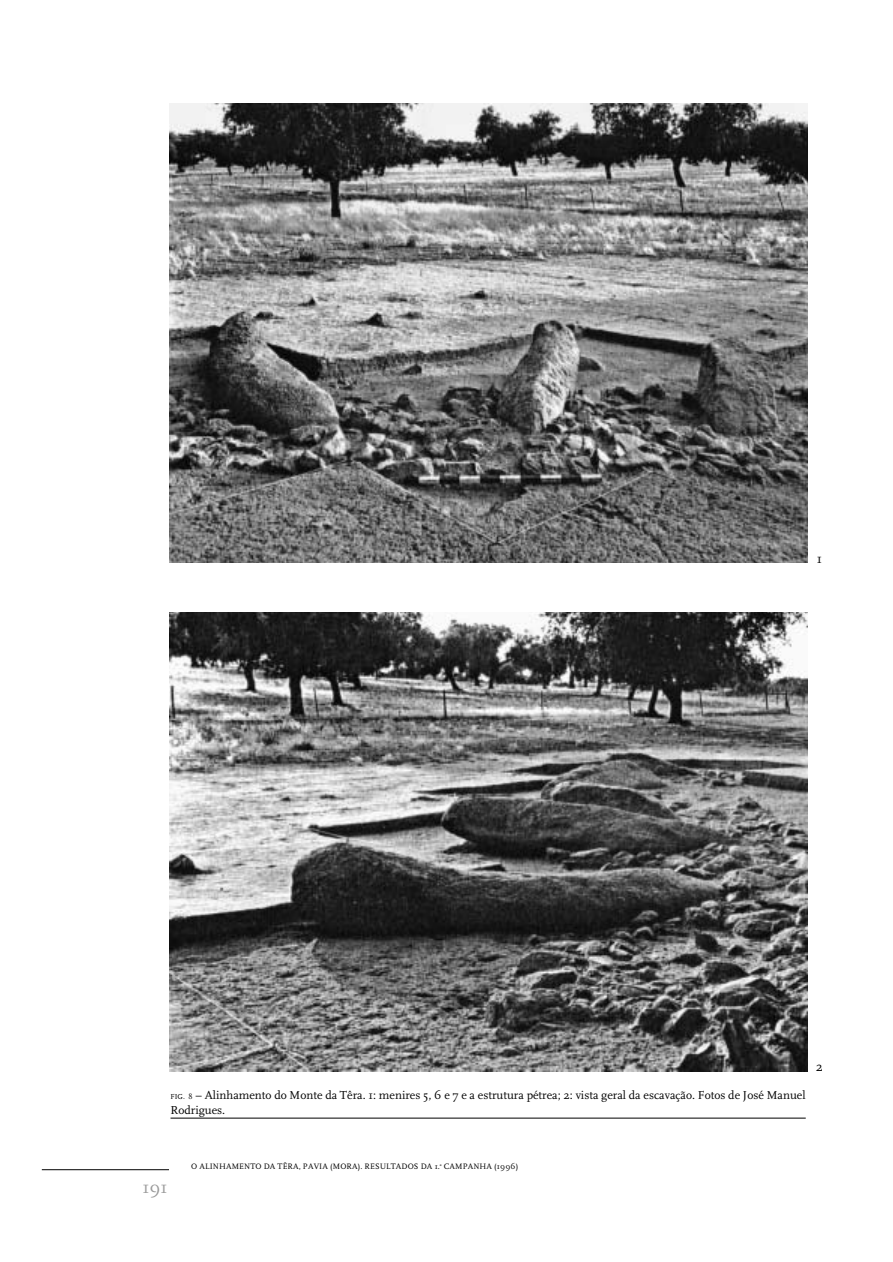
<style>
.page{position:relative;width:893px;height:1262px;background:#fff}
.page>*{position:absolute;margin:0;border:0;box-sizing:border-box;transform-origin:0 0}
.t1{font:18px "FF Scala";color:#999}
.t2{font:13.5px "FF Scala";color:#000}
.t3{font:12px/15px "FF Scala";color:#000}
.t4{font:8.25px "FF Scala";letter-spacing:.015em;color:#000}
.s1{font-size:7.5px}
</style>
<div class="page">
<hr style="left:42px;top:1169px;width:127px;height:1px;background:#000">
<img style="left:169px;top:103px;width:638px;height:460px">
<img style="left:169px;top:612px;width:638px;height:459px">
<hr style="left:170px;top:1117px;width:635px;height:1px;background:#000">
<p class="t2" style="left:816px;top:553px;width:7px">1</p>
<p class="t3" style="left:170px;top:1088px;width:636px"><span class="s1">FIG. 8</span> – Alinhamento do Monte da Têra. 1: menires 5, 6 e 7 e a estrutura pétrea; 2: vista geral da escavação. Fotos de José Manuel<br>Rodrigues.</p>
<p class="t2" style="left:815px;top:1060px;width:9px">2</p>
<h1 class="t1" style="left:143px;top:1179px;width:26px">191</h1>
<p class="t4" style="left:191px;top:1163px;width:328px">O ALINHAMENTO DA TÊRA, PAVIA (MORA). RESULTADOS DA 1.<sup>a</sup> CAMPANHA (1996)</p>
</div>
